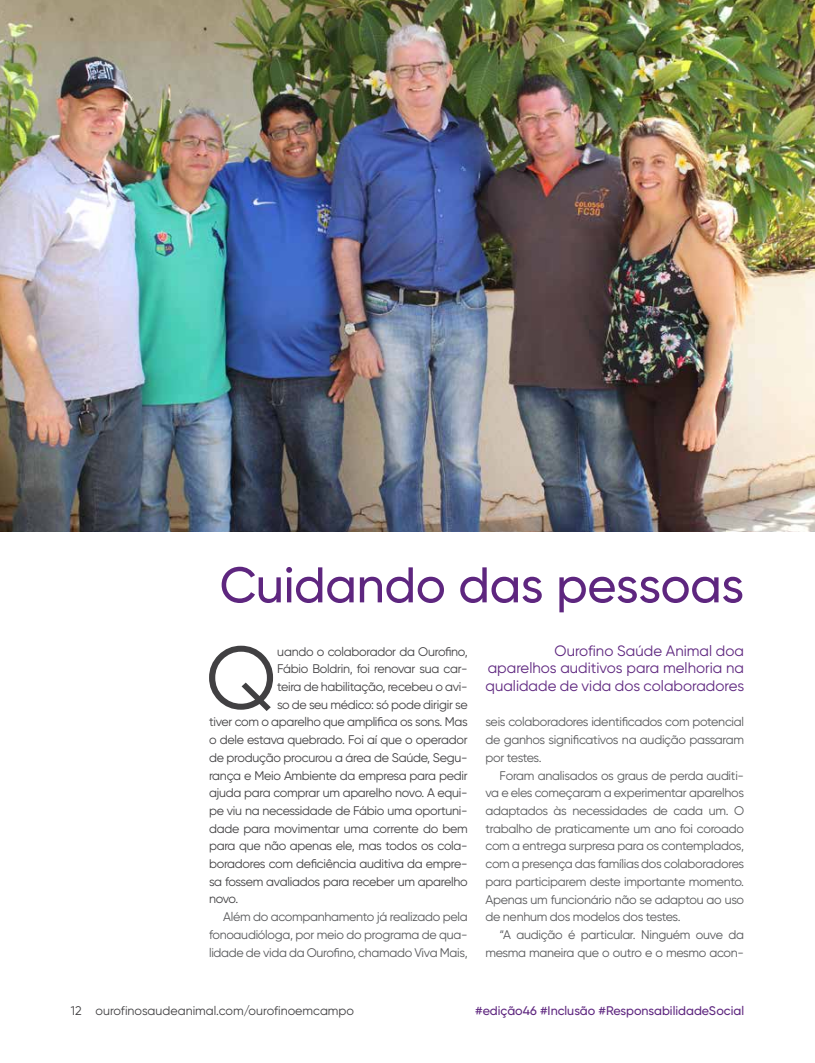
<style>
.page{position:relative;width:815px;height:1063px;background:#fff}
.page>*{position:absolute;margin:0;border:0;box-sizing:border-box;transform-origin:0 0}
.t1{font:88.38px "Gilroy";color:#414042}
.t2{font:500 50px "Gilroy";letter-spacing:-.01em;color:#5e267f}
.t3{font:15px/17.8px "Gilroy";color:#5e267f;text-align:justify}
.t4{font:12.5px/17.8px "Gilroy";letter-spacing:-.025em;color:#58595b;text-align:justify}
.t5{font:12.5px "Gilroy";letter-spacing:-.025em;color:#414042}
.t6{font:12.5px "Gilroy";color:#414042}
.t7{font:500 12.5px "Gilroy";color:#5e267f}
</style>
<div class="page">
<img style="left:0;top:0;width:815px;height:531px">
<h2 class="t2" style="left:220px;top:554px;width:526px">Cuidando das pessoas</h2>
<h1 class="t1" style="left:206px;top:624px;width:73px">Q</h1>
<p class="t5" style="left:277px;top:644px;width:192px">uando o colaborador da Ourofino,</p>
<p class="t3" style="left:485px;top:641px;width:260px;text-indent:69px">Ourofino Saúde Animal doa aparelhos auditivos para melhoria na qualidade de vida dos colaboradores</p>
<p class="t4" style="left:485px;top:713px;width:260px">seis colaboradores identificados com potencial de ganhos significativos na audição passaram por testes.</p>
<p class="t4" style="left:485px;top:766px;width:260px;text-indent:14px">Foram analisados os graus de perda auditi&shy;va e eles começaram a experimentar aparelhos adaptados às necessidades de cada um. O trabalho de praticamente um ano foi coroado com a entrega surpresa para os contemplados, com a presença das famílias dos colaboradores para participarem deste importante momento.<br>Apenas um funcionário não se adaptou ao uso de nenhum dos modelos dos testes.</p>
<p class="t4" style="left:485px;top:926px;width:260px;text-align:right">“A audição é particular. Ninguém ouve da mesma maneira que o outro e o mesmo acon-</p>
<p class="t5" style="left:277px;top:661px;width:192px">Fábio Boldrin, foi renovar sua car-</p>
<p class="t5" style="left:277px;top:679px;width:192px">teira de habilitação, recebeu o avi-</p>
<p class="t5" style="left:277px;top:697px;width:192px">so de seu médico: só pode dirigir se</p>
<p class="t5" style="left:209px;top:714px;width:260px">tiver com o aparelho que amplifica os sons. Mas</p>
<p class="t5" style="left:209px;top:732px;width:260px">o dele estava quebrado. Foi aí que o operador</p>
<p class="t5" style="left:209px;top:750px;width:260px">de produção procurou a área de Saúde, Segu-</p>
<p class="t5" style="left:209px;top:767px;width:260px">rança e Meio Ambiente da empresa para pedir</p>
<p class="t5" style="left:209px;top:785px;width:260px">ajuda para comprar um aparelho novo. A equi-</p>
<p class="t5" style="left:209px;top:803px;width:260px">pe viu na necessidade de Fábio uma oportuni-</p>
<p class="t5" style="left:209px;top:821px;width:260px">dade para movimentar uma corrente do bem</p>
<p class="t5" style="left:209px;top:838px;width:260px">para que não apenas ele, mas todos os cola-</p>
<p class="t5" style="left:209px;top:856px;width:260px">boradores com deficiência auditiva da empre-</p>
<p class="t5" style="left:209px;top:874px;width:260px">sa fossem avaliados para receber um aparelho</p>
<p class="t5" style="left:209px;top:891px;width:31px">novo.</p>
<p class="t4" style="left:209px;top:908px;width:260px;text-indent:14px">Além do acompanhamento já realizado pela fonoaudióloga, por meio do programa de qua&shy;lidade de vida da Ourofino, chamado Viva Mais,</p>
<p class="t6" style="left:71px;top:1003px;width:285px">12 ourofinosaudeanimal.com/ourofinoemcampo</p>
<p class="t7" style="left:475px;top:1003px;width:270px">#edição46 #Inclusão #ResponsabilidadeSocial</p>
</div>
